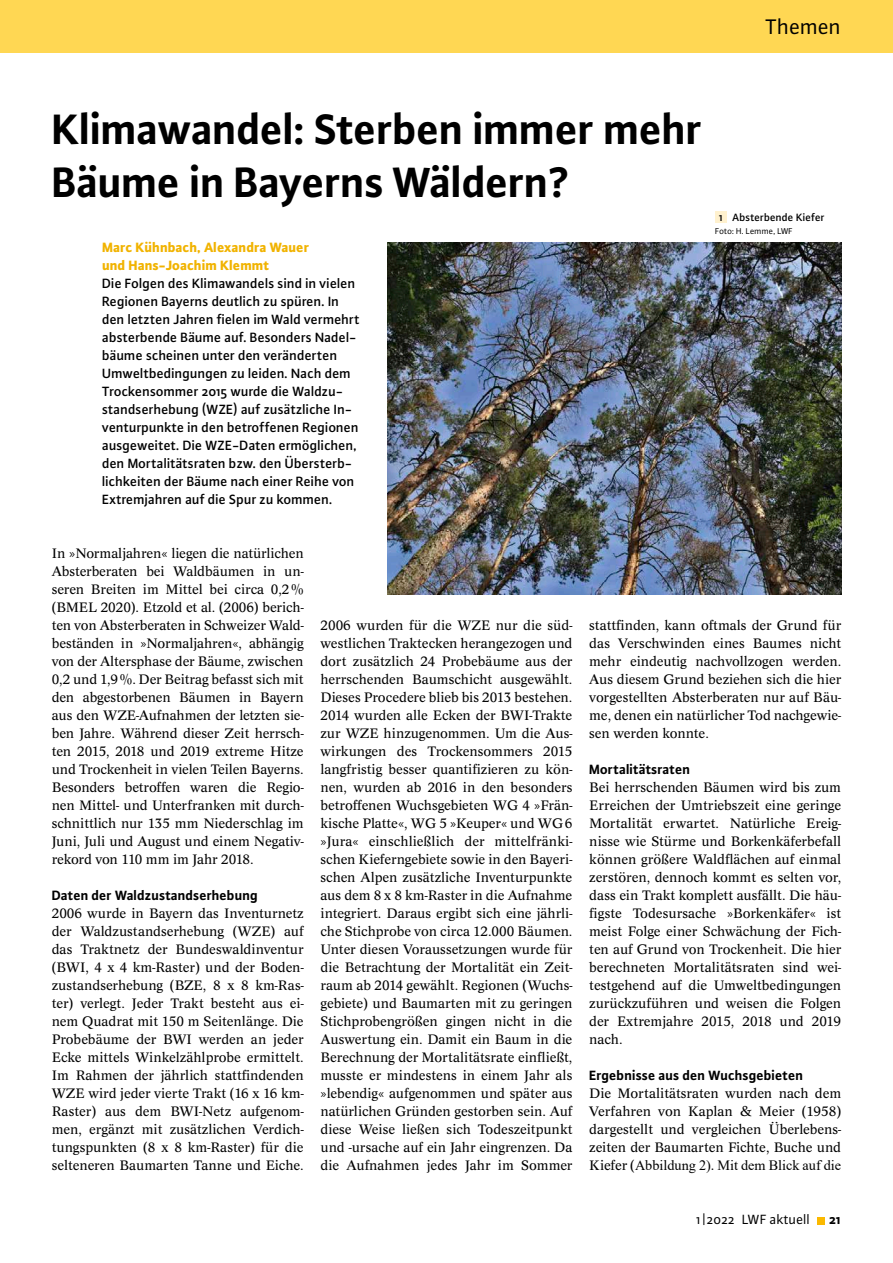
<style>
.page{position:relative;width:893px;height:1263px;background:#fff}
.page>*{position:absolute;margin:0;border:0;box-sizing:border-box;transform-origin:0 0}
.t1{font:700 45px/52.5px "Plus Sans Pro";letter-spacing:-.01em;color:#000}
.t2{font:22.5px "Plus Sans Pro";letter-spacing:-.005em;color:#000}
.t3{font:14.25px/18px "Concept";letter-spacing:-.01em;color:#000;text-align:justify}
.t4{font:500 14.25px/18px "Plus Sans Pro";color:#000}
.t5{font:700 14.25px "Plus Sans Pro";color:#000}
.t6{font:800 14.25px/18px "Plus Sans Pro";color:#f1b300}
.t7{font:14.25px "Times New Roman";color:#000}
.t8{font:14.25px "Plus Sans Pro";color:#000}
.t9{font:500 11.25px "Plus Sans Pro";color:#000}
.t10{font:9px "Plus Sans Pro";color:#000}
.s1{font-weight:700;font-size:9px}
.s2{font-family:"Concept"}
</style>
<div class="page">
<div style="left:0;top:0;width:893px;height:53px;background:#ffd753"></div>
<div style="left:817px;top:1217px;width:7px;height:7px;background:#fbb900"></div>
<img style="left:388px;top:242px;width:453px;height:352px">
<div style="left:715px;top:211px;width:12px;height:12px;background:#fff1ce"></div>
<h2 class="t2" style="left:765px;top:12px;width:77px">Themen</h2>
<h1 class="t1" style="left:52px;top:99px;width:652px">Klimawandel: Sterben immer mehr<br>Bäume in Bayerns Wäldern?</h1>
<p class="t6" style="left:102px;top:237px;width:209px">Marc Kühnbach, Alexandra Wauer und Hans-Joachim Klemmt</p>
<p class="t4" style="left:102px;top:273px;width:259px">Die Folgen des Klimawandels sind in vielen Regionen Bayerns deutlich zu spüren. In den letzten Jahren fielen im Wald vermehrt absterbende Bäume auf. Besonders Nadel&shy;bäume scheinen unter den veränderten Umweltbedingungen zu leiden. Nach dem Trockensommer 2015 wurde die Waldzu&shy;standserhebung (WZE) auf zusätzliche In&shy;venturpunkte in den betroffenen Regionen ausgeweitet. Die WZE-Daten ermöglichen, den Mortalitätsraten bzw. den Übersterb&shy;lichkeiten der Bäume nach einer Reihe von Extremjahren auf die Spur zu kommen.</p>
<p class="t9" style="left:719px;top:209px;width:107px"><span class="s1">1</span> Absterbende Kiefer</p>
<p class="t10" style="left:715px;top:225px;width:79px">Foto: H. Lemme, LWF</p>
<p class="t3" style="left:52px;top:544px;width:253px">In »Normaljahren« liegen die natürlichen Absterberaten bei Waldbäumen in un&shy;seren Breiten im Mittel bei circa 0,2% (BMEL 2020). Etzold et al. (2006) berich&shy;ten von Absterberaten in Schweizer Wald&shy;beständen in »Normaljahren«, abhängig von der Altersphase der Bäume, zwischen 0,2 und 1,9%. Der Beitrag befasst sich mit den abgestorbenen Bäumen in Bayern aus den WZE-Aufnahmen der letzten sie&shy;ben Jahre. Während dieser Zeit herrsch&shy;ten 2015, 2018 und 2019 extreme Hitze und Trockenheit in vielen Teilen Bayerns.<br>Besonders betroffen waren die Regio&shy;nen Mittel- und Unterfranken mit durch&shy;schnittlich nur 135 mm Niederschlag im Juni, Juli und August und einem Negativ&shy;rekord von 110 mm im Jahr 2018.</p>
<p class="t5" style="left:52px;top:885px;width:208px">Daten der Waldzustandserhebung</p>
<p class="t3" style="left:52px;top:904px;width:253px">2006 wurde in Bayern das Inventurnetz der Waldzustandserhebung (WZE) auf das Traktnetz der Bundeswaldinventur (BWI, 4 x 4 km-Raster) und der Boden&shy;zustandserhebung (BZE, 8 x 8 km-Ras&shy;ter) verlegt. Jeder Trakt besteht aus ei&shy;nem Quadrat mit 150 m Seitenlänge. Die Probebäume der BWI werden an jeder Ecke mittels Winkelzählprobe ermittelt.<br>Im Rahmen der jährlich stattfindenden WZE wird jeder vierte Trakt (16 x 16 km-Raster) aus dem BWI-Netz aufgenom&shy;men, ergänzt mit zusätzlichen Verdich&shy;tungspunkten (8 x 8 km-Raster) für die selteneren Baumarten Tanne und Eiche.</p>
<p class="t3" style="left:320px;top:616px;width:253px">2006 wurden für die WZE nur die süd&shy;westlichen Traktecken herangezogen und dort zusätzlich 24 Probebäume aus der herrschenden Baumschicht ausgewählt.<br>Dieses Procedere blieb bis 2013 bestehen.<br>2014 wurden alle Ecken der BWI-Trakte zur WZE hinzugenommen. Um die Aus&shy;wirkungen des Trockensommers 2015 langfristig besser quantifizieren zu kön&shy;nen, wurden ab 2016 in den besonders betroffenen Wuchsgebieten WG 4 »Frän&shy;kische Platte«, WG 5 »Keuper« und WG6 »Jura« einschließlich der mittelfränki&shy;schen Kieferngebiete sowie in den Bayeri&shy;schen Alpen zusätzliche Inventurpunkte aus dem 8 x 8 km-Raster in die Aufnahme integriert. Daraus ergibt sich eine jährli&shy;che Stichprobe von circa 12.000 Bäumen.<br>Unter diesen Voraussetzungen wurde für die Betrachtung der Mortalität ein Zeit&shy;raum ab 2014 gewählt. Regionen (Wuchs&shy;gebiete) und Baumarten mit zu geringen Stichprobengrößen gingen nicht in die Auswertung ein. Damit ein Baum in die Berechnung der Mortalitätsrate einfließt, musste er mindestens in einem Jahr als »lebendig« aufgenommen und später aus natürlichen Gründen gestorben sein. Auf diese Weise ließen sich Todeszeitpunkt und -ursache auf ein Jahr eingrenzen. Da die Aufnahmen jedes Jahr im Sommer</p>
<p class="t3" style="left:589px;top:616px;width:253px">stattfinden, kann oftmals der Grund für das Verschwinden eines Baumes nicht mehr eindeutig nachvollzogen werden.<br>Aus diesem Grund beziehen sich die hier vorgestellten Absterberaten nur auf Bäu&shy;me, denen ein natürlicher Tod nachgewie&shy;sen werden konnte.</p>
<p class="t5" style="left:589px;top:758px;width:102px">Mortalitätsraten</p>
<p class="t3" style="left:589px;top:778px;width:253px">Bei herrschenden Bäumen wird bis zum Erreichen der Umtriebszeit eine geringe Mortalität erwartet. Natürliche Ereig&shy;nisse wie Stürme und Borkenkäferbefall können größere Waldflächen auf einmal zerstören, dennoch kommt es selten vor, dass ein Trakt komplett ausfällt. Die häu&shy;figste Todesursache »Borkenkäfer« ist meist Folge einer Schwächung der Fich&shy;ten auf Grund von Trockenheit. Die hier berechneten Mortalitätsraten sind wei&shy;testgehend auf die Umweltbedingungen zurückzuführen und weisen die Folgen der Extremjahre 2015, 2018 und 2019 nach.</p>
<p class="t5" style="left:589px;top:1064px;width:215px">Ergebnisse aus den Wuchsgebieten</p>
<p class="t3" style="left:589px;top:1084px;width:253px">Die Mortalitätsraten wurden nach dem Verfahren von Kaplan &amp; Meier (1958) dargestellt und vergleichen Überlebens&shy;zeiten der Baumarten Fichte, Buche und</p>
<p class="t7" style="left:589px;top:1155px;width:253px"><span class="s2">Kiefer (</span>Abbildung 2). Mit dem Blick auf die</p>
<p class="t8" style="left:697px;top:1210px;width:115px">1|2022 LWF aktuell</p>
<p class="t5" style="left:829px;top:1209px;width:13px">21</p>
</div>
